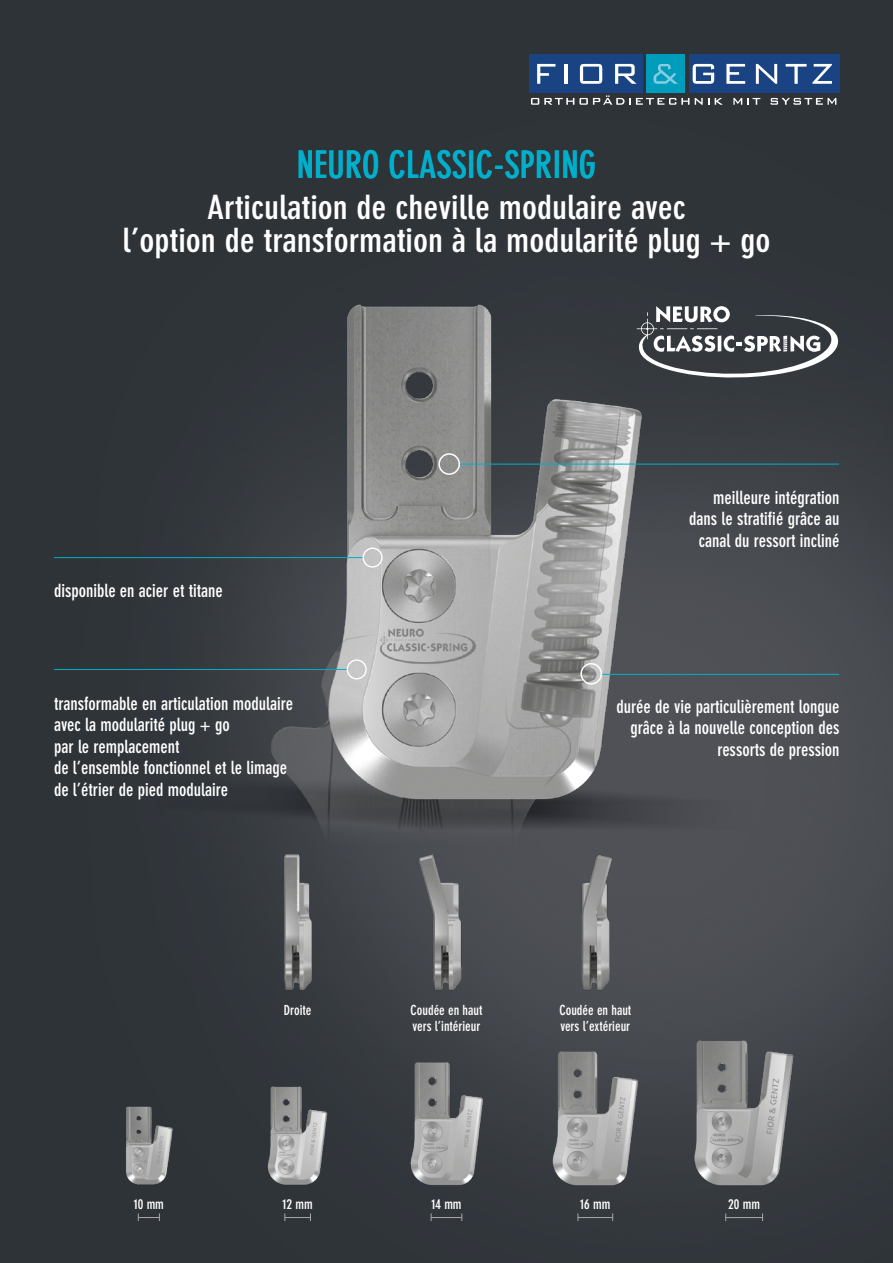
<style>
.page{position:relative;width:893px;height:1263px;background:#fff}
.page>*{position:absolute;margin:0;border:0;box-sizing:border-box;transform-origin:0 0}
.t1{font:700 condensed 37.5px "DIN Neuzeit Grotesk Std";color:#00afcb}
.t2{font:700 condensed 33px/33px "DIN Neuzeit Grotesk Std";color:#fff;text-align:center;scale:1.11 1}
.t3{font:700 condensed 18px/21.6px "DIN Neuzeit Grotesk Std";color:#fff;text-align:right}
.t4{font:700 condensed 13.8px/15.5px "DIN Neuzeit Grotesk Std";color:#fff}
</style>
<div class="page">
<img style="left:0;top:0;width:893px;height:1263px">
<img style="left:72px;top:702px;width:743px;height:227px">
<img style="left:253px;top:304px;width:399px;height:550px">
<svg style="left:637px;top:306px;width:201px;height:71px"></svg>
<hr style="left:459px;top:464px;width:380px;height:1px;background:#00afcb">
<div style="left:438px;top:453px;width:22px;height:22px;border:2px solid #fff;border-radius:50%"></div>
<hr style="left:601px;top:674px;width:238px;height:1px;background:#00afcb">
<div style="left:580px;top:663px;width:22px;height:22px;border:2px solid #fff;border-radius:50%"></div>
<hr style="left:54px;top:669px;width:293px;height:1px;background:#00afcb">
<div style="left:347px;top:659px;width:20px;height:20px;border:1px solid #fff;border-radius:50%"></div>
<hr style="left:54px;top:557px;width:309px;height:1px;background:#00afcb">
<div style="left:362px;top:547px;width:21px;height:21px;border:1px solid #fff;border-radius:50%"></div>
<img style="left:268px;top:831px;width:52px;height:174px">
<img style="left:413px;top:831px;width:52px;height:174px">
<img style="left:570px;top:831px;width:52px;height:174px">
<img style="left:549px;top:1035px;width:95px;height:163px">
<img style="left:406px;top:1035px;width:84px;height:163px">
<img style="left:259px;top:1048px;width:75px;height:150px">
<img style="left:115px;top:1055px;width:63px;height:143px">
<img style="left:688px;top:1035px;width:110px;height:163px">
<hr style="left:578px;top:1217px;width:35px;height:1px;background:#a8a8a7">
<hr style="left:431px;top:1217px;width:31px;height:1px;background:#a8a8a7">
<svg style="left:285px;top:1213px;width:26px;height:8px"></svg>
<svg style="left:138px;top:1213px;width:22px;height:8px"></svg>
<hr style="left:726px;top:1217px;width:37px;height:1px;background:#a8a8a7">
<div style="left:646px;top:54px;width:38px;height:39px;background:#009cbc"></div>
<div style="left:689px;top:54px;width:150px;height:39px;background:#194383"></div>
<div style="left:529px;top:54px;width:113px;height:39px;background:#194383"></div>
<svg style="left:531px;top:95px;width:158px;height:10px;background:#5e6266"></svg>
<svg style="left:695px;top:98px;width:14px;height:7px"></svg>
<svg style="left:715px;top:98px;width:8px;height:7px"></svg>
<svg style="left:733px;top:98px;width:27px;height:7px"></svg>
<svg style="left:770px;top:98px;width:66px;height:7px"></svg>
<svg style="left:654px;top:64px;width:24px;height:20px"></svg>
<svg style="left:693px;top:64px;width:21px;height:20px"></svg>
<svg style="left:726px;top:64px;width:19px;height:20px"></svg>
<svg style="left:756px;top:64px;width:21px;height:20px"></svg>
<svg style="left:786px;top:64px;width:46px;height:20px"></svg>
<svg style="left:537px;top:64px;width:18px;height:20px"></svg>
<hr style="left:564px;top:64px;width:3px;height:20px;background:#fff">
<svg style="left:580px;top:64px;width:22px;height:20px"></svg>
<svg style="left:615px;top:64px;width:22px;height:20px"></svg>
<h1 class="t1" style="left:297px;top:143px;width:301px">NEURO CLASSIC-SPRING</h1>
<h2 class="t2" style="left:123px;top:192px;width:585px">Articulation de cheville modulaire avec<br>l’option de transformation à la modularité plug + go</h2>
<p class="t3" style="left:54px;top:580px;width:170px">disponible en acier et titane</p>
<p class="t3" style="left:54px;top:693px;width:241px;text-align:left">transformable en articulation modulaire avec la modularité plug + go<br>par le remplacement<br>de l’ensemble fonctionnel et le limage de l’étrier de pied modulaire</p>
<p class="t3" style="left:689px;top:487px;width:152px">meilleure intégration dans le stratifié grâce au canal du ressort incliné</p>
<p class="t3" style="left:616px;top:696px;width:225px">durée de vie particulièrement longue grâce à la nouvelle conception des ressorts de pression</p>
<p class="t4" style="left:284px;top:1003px;width:29px">Droite</p>
<p class="t4" style="left:411px;top:1003px;width:73px">Coudée en haut vers l’intérieur</p>
<p class="t4" style="left:559px;top:1003px;width:73px">Coudée en haut vers l’extérieur</p>
<p class="t4" style="left:134px;top:1196px;width:32px">10 mm</p>
<p class="t4" style="left:283px;top:1196px;width:32px">12 mm</p>
<p class="t4" style="left:431px;top:1196px;width:32px">14 mm</p>
<p class="t4" style="left:580px;top:1196px;width:32px">16 mm</p>
<p class="t4" style="left:728px;top:1196px;width:33px">20 mm</p>
</div>
